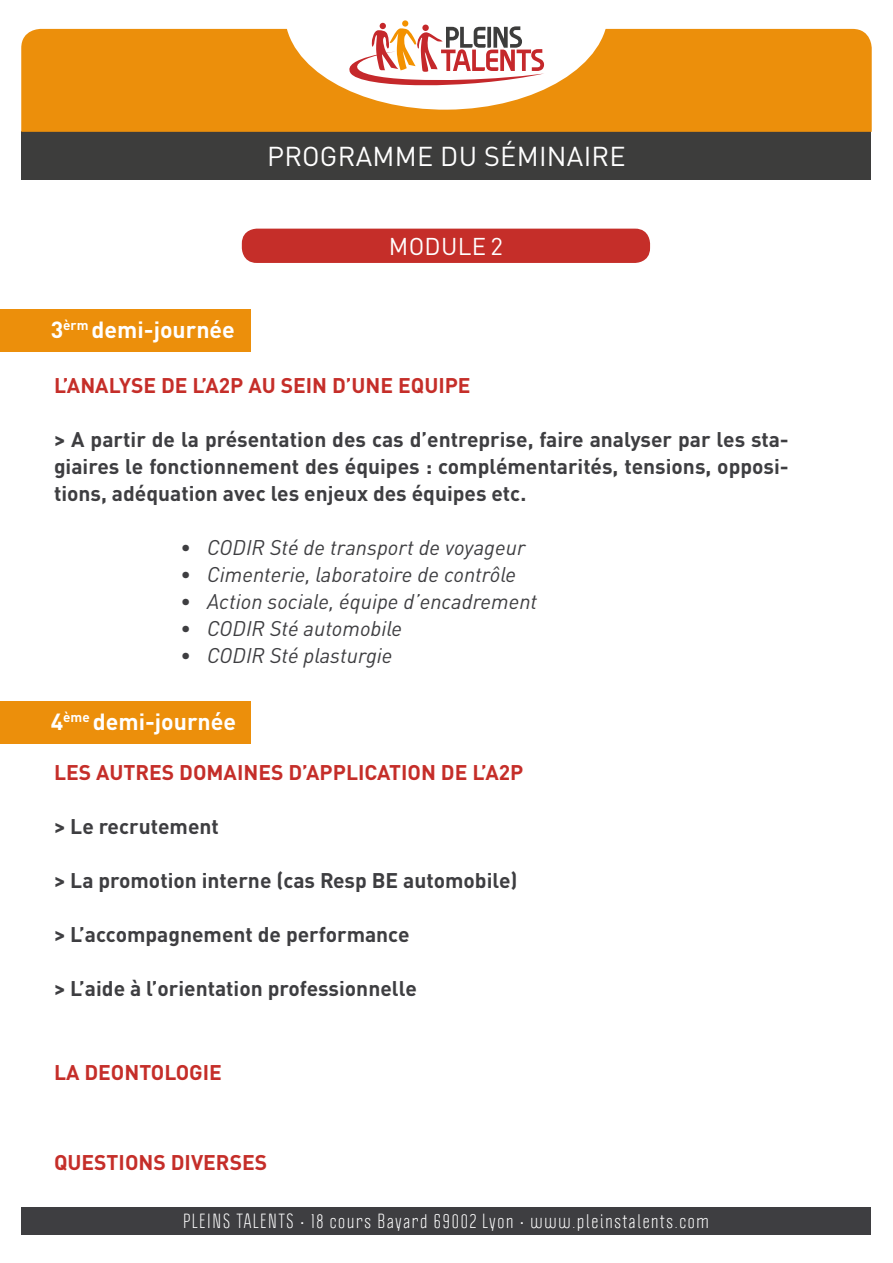
<style>
.page{position:relative;width:893px;height:1263px;background:#fff}
.page>*{position:absolute;margin:0;border:0;box-sizing:border-box;transform-origin:0 0}
.t1{font:27px "DIN Pro";letter-spacing:.01em;color:#fff}
.t2{font:24px "DIN Pro";letter-spacing:.01em;color:#fff}
.t3{font:700 23.1px "DIN Pro";color:#fff}
.t4{font:700 21px/27px "DIN Pro";color:#3e3e41;text-align:justify}
.t5{font:italic 21px "DIN Pro";color:#3e3e41}
.t6{font:700 21px "DIN Pro";color:#c52e29}
.t7{font:18px "Politica";letter-spacing:.1em;color:#fff}
</style>
<div class="page">
<div style="left:21px;top:132px;width:850px;height:48px;background:#3d3d3c"></div>
<div style="left:21px;top:29px;width:851px;height:103px;background:#ec8f0b"></div>
<div style="left:21px;top:1207px;width:850px;height:27px;background:#3e3e41"></div>
<svg style="left:284px;top:20px;width:324px;height:90px"></svg>
<div style="left:0;top:309px;width:251px;height:42px;background:#ec8f0b"></div>
<div style="left:242px;top:229px;width:408px;height:34px;background:#c52e29;border-radius:15px"></div>
<div style="left:0;top:702px;width:251px;height:42px;background:#ec8f0b"></div>
<p class="t1" style="left:267px;top:135px;width:360px">PROGRAMME DU SÉMINAIRE</p>
<p class="t3" style="left:51px;top:310px;width:186px">3<sup>èrm</sup> demi-journée</p>
<p class="t2" style="left:389px;top:227px;width:116px">MODULE 2</p>
<p class="t6" style="left:54px;top:368px;width:418px">L’ANALYSE DE L’A2P AU SEIN D’UNE EQUIPE</p>
<p class="t4" style="left:54px;top:424px;width:736px">&gt; A partir de la présentation des cas d’entreprise, faire analyser par les sta&shy;giaires le fonctionnement des équipes : complémentarités, tensions, opposi&shy;tions, adéquation avec les enjeux des équipes etc.</p>
<p class="t5" style="left:180px;top:531px;width:347px">• CODIR Sté de transport de voyageur</p>
<p class="t5" style="left:180px;top:558px;width:338px">• Cimenterie, laboratoire de contrôle</p>
<p class="t5" style="left:180px;top:585px;width:359px">• Action sociale, équipe d’encadrement</p>
<p class="t5" style="left:180px;top:612px;width:224px">• CODIR Sté automobile</p>
<p class="t5" style="left:180px;top:639px;width:214px">• CODIR Sté plasturgie</p>
<p class="t3" style="left:51px;top:702px;width:187px">4<sup>ème</sup> demi-journée</p>
<p class="t6" style="left:54px;top:754px;width:471px">LES AUTRES DOMAINES D’APPLICATION DE L’A2P</p>
<p class="t4" style="left:54px;top:810px;width:166px">&gt; Le recrutement</p>
<p class="t4" style="left:54px;top:864px;width:465px">&gt; La promotion interne (cas Resp BE automobile)</p>
<p class="t4" style="left:54px;top:918px;width:357px">&gt; L’accompagnement de performance</p>
<p class="t4" style="left:54px;top:972px;width:364px">&gt; L’aide à l’orientation professionnelle</p>
<p class="t6" style="left:54px;top:1054px;width:169px">LA DEONTOLOGIE</p>
<p class="t6" style="left:54px;top:1144px;width:215px">QUESTIONS DIVERSES</p>
<p class="t7" style="left:183px;top:1209px;width:527px">PLEINS TALENTS • 18 cours Bayard 69002 Lyon • www.pleinstalents.com</p>
</div>
